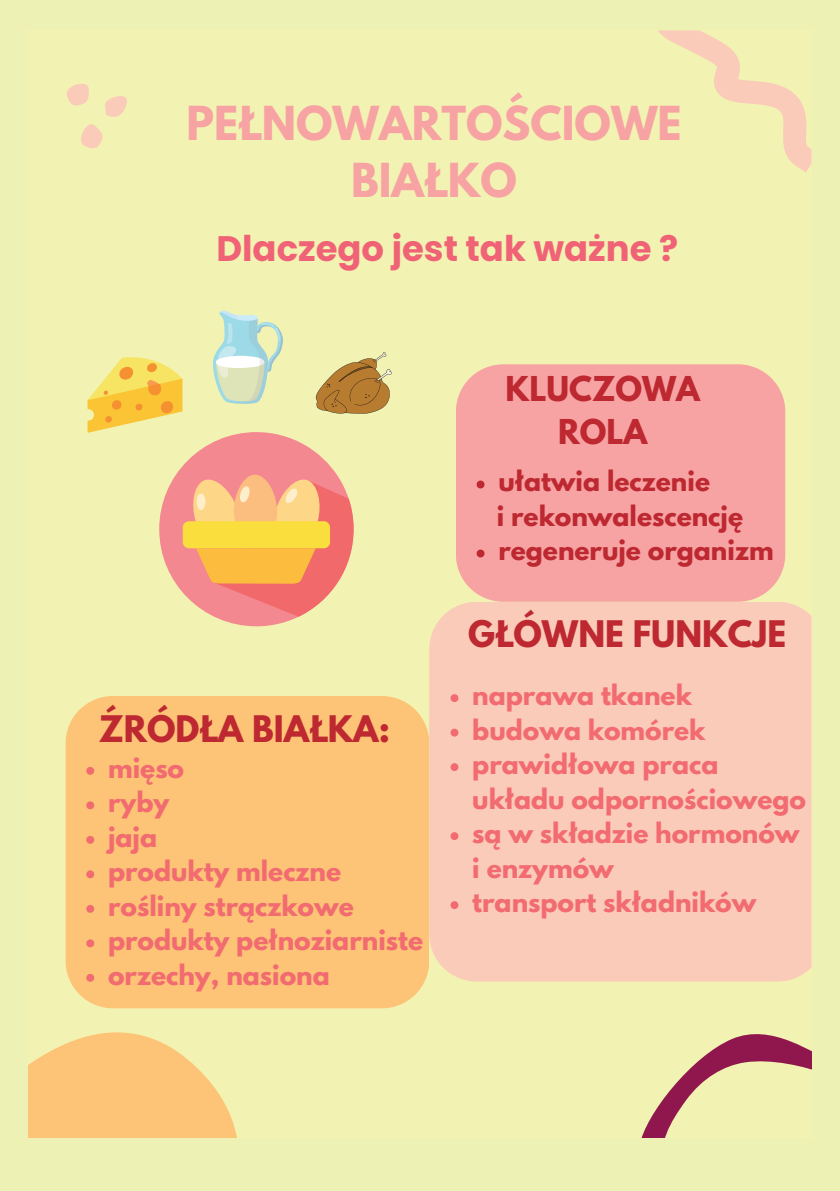
<style>
.page{position:relative;width:840px;height:1191px;background:#fff}
.page>*{position:absolute;margin:0;border:0;box-sizing:border-box;transform-origin:0 0}
.t1{font:700 41.4px/57.2px "League Spartan";color:#f7a3a3;text-align:center}
.t2{font:700 35.4px "Poppins";color:#f06376}
.t3{font:700 32.4px "League Spartan";color:#bd2831}
.t4{font:700 30.4px/42.4px "League Spartan";color:#bd2831;text-align:center}
.t5{font:700 25px/34.4px "League Spartan";color:#f16b70}
.t6{font:700 25px "League Spartan";color:#bd2831}
</style>
<div class="page">
<div style="left:0;top:0;width:839px;height:1191px;background:#eef1b4"></div>
<div style="left:28px;top:30px;width:783px;height:1107px;background:#f2f3b3"></div>
<svg style="left:28px;top:1008px;width:234px;height:129px"></svg>
<svg style="left:66px;top:84px;width:61px;height:65px"></svg>
<svg style="left:642px;top:1034px;width:169px;height:103px"></svg>
<svg style="left:658px;top:30px;width:153px;height:142px"></svg>
<div style="left:456px;top:364px;width:328px;height:238px;background:#f7a3a3"></div>
<div style="left:429px;top:602px;width:382px;height:379px;background:#fbcbba"></div>
<div style="left:66px;top:696px;width:362px;height:312px;background:#fdc376"></div>
<svg style="left:476px;top:480px;width:8px;height:8px"></svg>
<svg style="left:476px;top:549px;width:8px;height:8px"></svg>
<svg style="left:450px;top:694px;width:8px;height:8px"></svg>
<svg style="left:450px;top:728px;width:8px;height:8px"></svg>
<svg style="left:450px;top:763px;width:8px;height:8px"></svg>
<svg style="left:450px;top:832px;width:8px;height:8px"></svg>
<svg style="left:450px;top:901px;width:8px;height:8px"></svg>
<svg style="left:86px;top:767px;width:8px;height:8px"></svg>
<svg style="left:86px;top:801px;width:8px;height:8px"></svg>
<svg style="left:86px;top:836px;width:8px;height:7px"></svg>
<svg style="left:86px;top:870px;width:8px;height:8px"></svg>
<svg style="left:86px;top:905px;width:8px;height:7px"></svg>
<svg style="left:86px;top:939px;width:8px;height:8px"></svg>
<svg style="left:86px;top:974px;width:8px;height:7px"></svg>
<svg style="left:88px;top:310px;width:303px;height:316px"></svg>
<h1 class="t1" style="left:186px;top:94px;width:496px">PEŁNOWARTOŚCIOWE<br>BIAŁKO</h1>
<h2 class="t2" style="left:216px;top:228px;width:463px">Dlaczego jest tak ważne ?</h2>
<p class="t4" style="left:505px;top:367px;width:196px">KLUCZOWA<br>ROLA</p>
<p class="t6" style="left:498px;top:462px;width:213px">ułatwia leczenie</p>
<p class="t6" style="left:496px;top:496px;width:247px">i rekonwalescencję</p>
<p class="t3" style="left:99px;top:704px;width:292px">ŹRÓDŁA BIAŁKA:</p>
<p class="t5" style="left:108px;top:750px;width:316px">mięso<br>ryby<br>jaja<br>produkty mleczne rośliny strączkowe produkty pełnoziarniste orzechy, nasiona</p>
<p class="t6" style="left:498px;top:531px;width:276px">regeneruje organizm</p>
<p class="t3" style="left:468px;top:608px;width:319px">GŁÓWNE FUNKCJE</p>
<p class="t5" style="left:472px;top:677px;width:335px">naprawa tkanek budowa komórek prawidłowa praca układu odpornościowego są w składzie hormonów i enzymów<br>transport składników</p>
</div>
